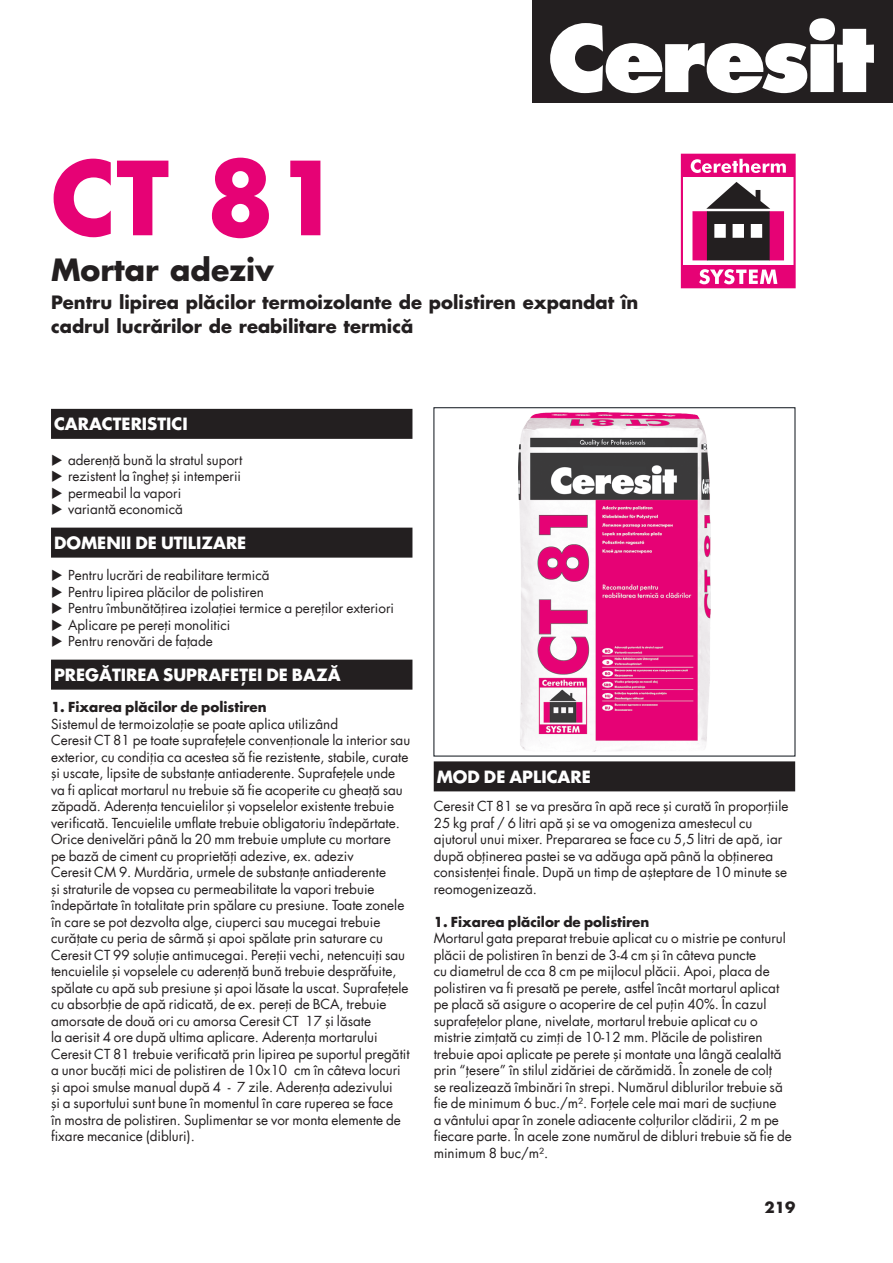
<style>
.page{position:relative;width:893px;height:1263px;background:#fff}
.page>*{position:absolute;margin:0;border:0;box-sizing:border-box;transform-origin:0 0}
.t1{font:700 99px "Futura Portos";color:#e60275}
.t2{font:700 30px "Futura Portos";color:#231f20}
.t3{font:700 18px/24px "Futura Portos";color:#231f20}
.t4{font:700 16.5px "Futura Std";color:#fff}
.t5{font:700 15px "Futura Std";color:#231f20}
.t6{font:13.5px/16.5px "Futura Std";color:#231f20}
.t7{font:700 13.5px "Futura Std";color:#231f20}
</style>
<div class="page">
<div style="left:51px;top:409px;width:361px;height:30px;background:#231f20"></div>
<div style="left:51px;top:528px;width:361px;height:30px;background:#231f20"></div>
<div style="left:51px;top:660px;width:361px;height:30px;background:#231f20"></div>
<div style="left:434px;top:761px;width:361px;height:30px;background:#231f20"></div>
<img style="left:518px;top:412px;width:193px;height:340px">
<svg style="left:681px;top:154px;width:115px;height:134px"></svg>
<div style="left:533px;top:0;width:360px;height:103px;background:#231f20"></div>
<svg style="left:550px;top:18px;width:324px;height:75px"></svg>
<h1 class="t1" style="left:51px;top:129px;width:293px">CT 81</h1>
<h2 class="t2" style="left:51px;top:249px;width:224px">Mortar adeziv</h2>
<h3 class="t3" style="left:51px;top:290px;width:589px">Pentru lipirea plăcilor termoizolante de polistiren expandat în cadrul lucrărilor de reabilitare termică</h3>
<p class="t4" style="left:54px;top:413px;width:135px">CARACTERISTICI</p>
<p class="t6" style="left:68px;top:451px;width:176px">aderență bună la stratul suport rezistent la îngheț și intemperii permeabil la vapori<br>variantă economică</p>
<p class="t4" style="left:54px;top:532px;width:194px">DOMENII DE UTILIZARE</p>
<p class="t6" style="left:68px;top:567px;width:327px">Pentru lucrări de reabilitare termică<br>Pentru lipirea plăcilor de polistiren<br>Pentru îmbunătățirea izolației termice a pereților exteriori Aplicare pe pereți monolitici<br>Pentru renovări de fațade</p>
<p class="t4" style="left:54px;top:664px;width:288px">PREGĂTIREA SUPRAFEȚEI DE BAZĂ</p>
<p class="t7" style="left:51px;top:698px;width:217px">1. Fixarea plăcilor de polistiren</p>
<p class="t6" style="left:51px;top:715px;width:361px">Sistemul de termoizolație se poate aplica utilizând<br>Ceresit CT 81 pe toate suprafețele convenționale la interior sau exterior, cu condiția ca acestea să fie rezistente, stabile, curate și uscate, lipsite de substanțe antiaderente. Suprafețele unde va fi aplicat mortarul nu trebuie să fie acoperite cu gheață sau zăpadă. Aderența tencuielilor și vopselelor existente trebuie verificată. Tencuielile umflate trebuie obligatoriu îndepărtate.<br>Orice denivelări până la 20 mm trebuie umplute cu mortare<br>pe bază de ciment cu proprietăți adezive, ex. adeziv<br>Ceresit CM 9. Murdăria, urmele de substanțe antiaderente<br>și straturile de vopsea cu permeabilitate la vapori trebuie îndepărtate în totalitate prin spălare cu presiune. Toate zonele în care se pot dezvolta alge, ciuperci sau mucegai trebuie curățate cu peria de sârmă și apoi spălate prin saturare cu Ceresit CT 99 soluție antimucegai. Pereții vechi, netencuiți sau tencuielile și vopselele cu aderență bună trebuie desprăfuite, spălate cu apă sub presiune și apoi lăsate la uscat. Suprafețele cu absorbție de apă ridicată, de ex. pereți de BCA, trebuie amorsate de două ori cu amorsa Ceresit CT 17 și lăsate<br>la aerisit 4 ore după ultima aplicare. Aderența mortarului Ceresit CT 81 trebuie verificată prin lipirea pe suportul pregătit a unor bucăți mici de polistiren de 10x10 cm în câteva locuri și apoi smulse manual după 4 - 7 zile. Aderența adezivului<br>și a suportului sunt bune în momentul în care ruperea se face<br>în mostra de polistiren. Suplimentar se vor monta elemente de fixare mecanice (dibluri).</p>
<p class="t4" style="left:437px;top:766px;width:156px">MOD DE APLICARE</p>
<p class="t6" style="left:434px;top:798px;width:356px">Ceresit CT 81 se va presăra în apă rece și curată în proporțiile 25 kg praf / 6 litri apă și se va omogeniza amestecul cu ajutorul unui mixer. Prepararea se face cu 5,5 litri de apă, iar după obținerea pastei se va adăuga apă până la obținerea consistenței finale. După un timp de așteptare de 10 minute se reomogenizează.</p>
<p class="t7" style="left:434px;top:912px;width:217px">1. Fixarea plăcilor de polistiren</p>
<p class="t6" style="left:434px;top:930px;width:360px">Mortarul gata preparat trebuie aplicat cu o mistrie pe conturul plăcii de polistiren în benzi de 3-4 cm și în câteva puncte<br>cu diametrul de cca 8 cm pe mijlocul plăcii. Apoi, placa de polistiren va fi presată pe perete, astfel încât mortarul aplicat pe placă să asigure o acoperire de cel puțin 40%. În cazul suprafețelor plane, nivelate, mortarul trebuie aplicat cu o mistrie zimțată cu zimți de 10-12 mm. Plăcile de polistiren trebuie apoi aplicate pe perete și montate una lângă cealaltă prin “țesere” în stilul zidăriei de cărămidă. În zonele de colț<br>se realizează îmbinări în strepi. Numărul diblurilor trebuie să fie de minimum 6 buc./m². Forțele cele mai mari de sucțiune<br>a vântului apar în zonele adiacente colțurilor clădirii, 2 m pe fiecare parte. În acele zone numărul de dibluri trebuie să fie de minimum 8 buc/m².</p>
<p class="t5" style="left:765px;top:1197px;width:32px">219</p>
</div>
